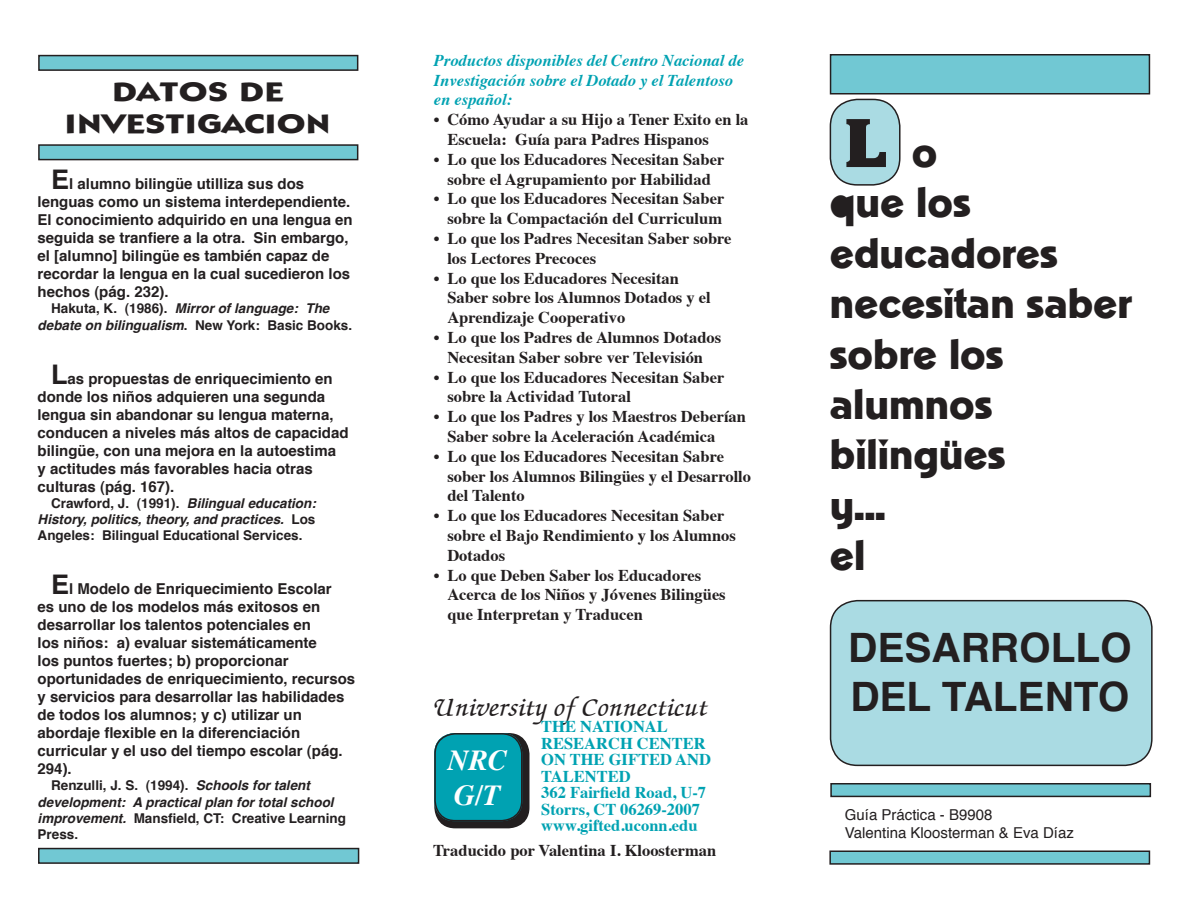
<style>
.page{position:relative;width:1188px;height:918px;background:#fff}
.page>*{position:absolute;margin:0;border:0;box-sizing:border-box;transform-origin:0 0}
.t1{font:700 72px "Krone";color:#231f20}
.t2{font:42px/50.4px "Pythagoras";color:#231f20}
.t3{font:700 40.5px "Helvetica";color:#231f20}
.t4{font:italic 500 30px "Zapf Chancery";color:#231f20}
.t5{font:italic 700 28.95px "Times";color:#fff}
.t6{font:27px "Bully Normal";color:#231f20;scale:1.3 1}
.t7{font:700 16.5px/19.8px "Times";color:#231f20}
.t8{font:700 16.5px/16.5px "Times";color:#00a2b2}
.t9{font:italic 700 16.5px/19.8px "Times";color:#00a2b2}
.t10{font:700 15px/18px "Helvetica";color:#231f20}
.t11{font:15px "Helvetica";color:#231f20}
.t12{font:italic 700 13.5px/16.2px "Helvetica";color:#231f20}
.t13{font:700 13.5px/16.2px "Helvetica";color:#231f20;text-align:justify}
.s1{font-size:27px}
.s2{font-style:normal}
.s3{font-style:italic}
.s4{font-family:"Pythagoras";font-weight:400;font-size:42px}
</style>
<div class="page">
<div style="left:831px;top:601px;width:321px;height:164px;background:#aadbe3;border-radius:27px"></div>
<div style="left:830px;top:600px;width:323px;height:166px;border:2px solid #231f20;border-radius:27px"></div>
<div style="left:830px;top:99px;width:70px;height:86px;background:#aadbe3;border-radius:27px"></div>
<div style="left:830px;top:99px;width:71px;height:87px;border:2px solid #231f20;border-radius:27px"></div>
<div style="left:831px;top:55px;width:318px;height:39px;background:#71c8d3"></div>
<div style="left:830px;top:54px;width:320px;height:40px;border:2px solid #231f20"></div>
<div style="left:830px;top:851px;width:319px;height:13px;background:#71c8d3"></div>
<div style="left:829px;top:850px;width:321px;height:15px;border:2px solid #231f20"></div>
<div style="left:39px;top:56px;width:319px;height:14px;background:#71c8d3"></div>
<div style="left:38px;top:55px;width:320px;height:16px;border:2px solid #231f20"></div>
<div style="left:39px;top:145px;width:319px;height:15px;background:#71c8d3"></div>
<div style="left:38px;top:144px;width:320px;height:16px;border:2px solid #231f20"></div>
<div style="left:39px;top:849px;width:320px;height:14px;background:#71c8d3"></div>
<div style="left:38px;top:848px;width:321px;height:16px;border:2px solid #231f20"></div>
<div style="left:831px;top:784px;width:319px;height:12px;background:#71c8d3"></div>
<div style="left:830px;top:783px;width:321px;height:14px;border:2px solid #231f20"></div>
<div style="left:435px;top:734px;width:94px;height:94px;background:#231f20;border-radius:20px"></div>
<div style="left:434px;top:733px;width:96px;height:95px;border:2px solid #231f20;border-radius:20px"></div>
<div style="left:434px;top:733px;width:88px;height:88px;background:#00a2b2;border-radius:20px"></div>
<div style="left:434px;top:733px;width:89px;height:88px;border:2px solid #231f20;border-radius:20px"></div>
<p class="t6" style="left:112px;top:75px;width:134px">DATOS DE</p>
<p class="t6" style="left:65px;top:107px;width:206px">INVESTIGACION</p>
<p class="t10" style="left:38px;top:175px;width:317px;text-indent:13px"><span class="s1">E</span>l alumno bilingüe utilliza sus dos lenguas como un sistema interdependiente.<br>El conocimiento adquirido en una lengua en seguida se tranfiere a la otra. Sin embargo, el [alumno] bilingüe es también capaz de recordar la lengua en la cual sucedieron los hechos (pág. 232).</p>
<p class="t12" style="left:38px;top:301px;width:316px;text-indent:13px"><span class="s2">Hakuta, K. (1986).</span> Mirror of language: The debate on bilingualism<span class="s2">. New York: Basic Books.</span></p>
<p class="t10" style="left:38px;top:370px;width:312px;text-indent:13px"><span class="s1">L</span>as propuestas de enriquecimiento en donde los niños adquieren una segunda lengua sin abandonar su lengua materna, conducen a niveles más altos de capacidad bilingüe, con una mejora en la autoestima<br>y actitudes más favorables hacia otras culturas (pág. 167).</p>
<p class="t13" style="left:38px;top:495px;width:280px;text-indent:13px">Crawford, J. (1991). <span class="s3">Bilingual education:<br>History, politics, theory, and practices.</span> Los Angeles: Bilingual Educational Services.</p>
<p class="t10" style="left:38px;top:580px;width:319px;text-indent:13px"><span class="s1">E</span>l Modelo de Enriquecimiento Escolar<br>es uno de los modelos más exitosos en desarrollar los talentos potenciales en<br>los niños: a) evaluar sistemáticamente<br>los puntos fuertes; b) proporcionar oportunidades de enriquecimiento, recursos y servicios para desarrollar las habilidades de todos los alumnos; y c) utilizar un abordaje flexible en la diferenciación curricular y el uso del tiempo escolar (pág.<br>294).</p>
<p class="t12" style="left:38px;top:778px;width:310px;text-indent:13px"><span class="s2">Renzulli, J. S. (1994).</span> Schools for talent development: A practical plan for total school improvement. <span class="s2">Mansfield, CT: Creative Learning Press.</span></p>
<p class="t9" style="left:434px;top:49px;width:312px">Productos disponibles del Centro Nacional de<br>Investigación sobre el Dotado y el Talentoso en español:</p>
<p class="t7" style="left:447px;top:108px;width:303px;text-indent:-14px">• Cómo Ayudar a su Hijo a Tener Exito en la<br>Escuela: Guía para Padres Hispanos</p>
<p class="t7" style="left:434px;top:148px;width:292px;text-align:center">• Lo que los Educadores Necesitan Saber sobre el Agrupamiento por Habilidad</p>
<p class="t7" style="left:434px;top:187px;width:292px;text-align:right">• Lo que los Educadores Necesitan Saber sobre la Compactación del Curriculum</p>
<p class="t7" style="left:447px;top:227px;width:286px;text-indent:-14px">• Lo que los Padres Necesitan Saber sobre los Lectores Precoces</p>
<p class="t7" style="left:447px;top:266px;width:265px;text-indent:-14px">• Lo que los Educadores Necesitan<br>Saber sobre los Alumnos Dotados y el<br>Aprendizaje Cooperativo</p>
<p class="t7" style="left:434px;top:326px;width:289px;text-align:center">• Lo que los Padres de Alumnos Dotados<br>Necesitan Saber sobre ver Televisión</p>
<p class="t7" style="left:447px;top:365px;width:279px;text-indent:-14px">• Lo que los Educadores Necesitan Saber sobre la Actividad Tutoral</p>
<p class="t7" style="left:447px;top:405px;width:300px;text-indent:-14px">• Lo que los Padres y los Maestros Deberían<br>Saber sobre la Aceleración Académica</p>
<p class="t7" style="left:447px;top:445px;width:305px;text-indent:-14px">• Lo que los Educadores Necesitan Sabre sober los Alumnos Bilingües y el Desarrollo del Talento</p>
<p class="t7" style="left:447px;top:504px;width:290px;text-indent:-14px">• Lo que los Educadores Necesitan Saber sobre el Bajo Rendimiento y los Alumnos<br>Dotados</p>
<p class="t7" style="left:447px;top:563px;width:280px;text-indent:-14px">• Lo que Deben Saber los Educadores<br>Acerca de los Niños y Jóvenes Bilingües que Interpretan y Traducen</p>
<p class="t4" style="left:433px;top:692px;width:276px">University of Connecticut</p>
<p class="t8" style="left:541px;top:717px;width:171px">THE NATIONAL<br>RESEARCH CENTER<br>ON THE GIFTED AND<br>TALENTED</p>
<p class="t8" style="left:541px;top:783px;width:166px">362 Fairfield Road, U-7</p>
<p class="t8" style="left:541px;top:799px;width:160px">Storrs, CT 06269-2007</p>
<p class="t8" style="left:541px;top:816px;width:158px">www.gifted.uconn.edu</p>
<p class="t7" style="left:433px;top:838px;width:285px">Traducido por Valentina I. Kloosterman</p>
<p class="t5" style="left:448px;top:733px;width:61px">NRC</p>
<p class="t5" style="left:454px;top:768px;width:48px">G/T</p>
<p class="t1" style="left:844px;top:108px;width:95px">L <span class="s4">o</span></p>
<p class="t2" style="left:830px;top:180px;width:303px">que los educadores necesitan saber</p>
<p class="t2" style="left:830px;top:331px;width:177px">sobre los alumnos bilingües</p>
<p class="t2" style="left:830px;top:483px;width:57px">y...</p>
<p class="t2" style="left:830px;top:533px;width:37px">el</p>
<p class="t3" style="left:848px;top:615px;width:285px">DESARROLLO</p>
<p class="t3" style="left:850px;top:664px;width:281px">DEL TALENTO</p>
<p class="t11" style="left:845px;top:803px;width:149px">Guía Práctica - B9908</p>
<p class="t11" style="left:845px;top:821px;width:230px">Valentina Kloosterman &amp; Eva Díaz</p>
</div>
